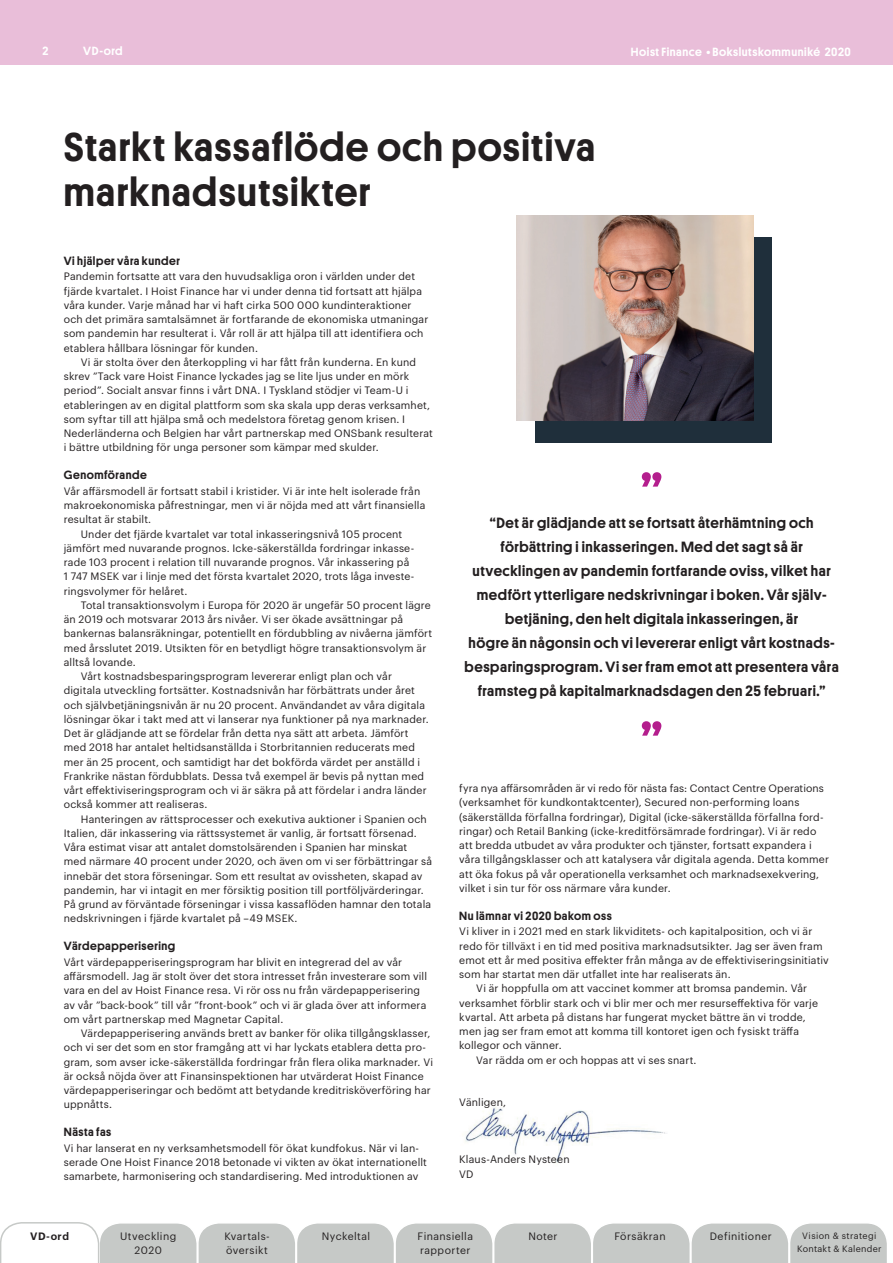
<style>
.page{position:relative;width:893px;height:1263px;background:#fff}
.page>*{position:absolute;margin:0;border:0;box-sizing:border-box;transform-origin:0 0}
.t1{font:500 54px "Platform";color:#b41e8d}
.t2{font:500 40.5px/45px "Platform";letter-spacing:.03em;color:#231f20}
.t3{font:500 15px/24px "Platform";letter-spacing:.035em;color:#231f20;text-align:center}
.t4{font:500 12px "Platform";letter-spacing:.045em;color:#231f20}
.t5{font:500 12px "Platform";letter-spacing:.045em;color:#fff}
.t6{font:10.5px/14.2px "Graphik";letter-spacing:.015em;color:#231f20}
.t7{font:10.5px/13.5px "Graphik";letter-spacing:.04em;color:#231f20}
.t8{font:10.5px "Graphik";letter-spacing:.035em;color:#231f20}
.t9{font:600 10.5px "Graphik";color:#231f20}
.t10{font:9px/13.5px "Graphik";letter-spacing:.035em;color:#231f20;text-align:center}
</style>
<div class="page">
<div style="left:0;top:0;width:893px;height:65px;background:#e9bed9"></div>
<svg style="left:0;top:1222px;width:887px;height:41px"></svg>
<div style="left:535px;top:237px;width:237px;height:205px;background:#1f2f3b"></div>
<img style="left:465px;top:1107px;width:200px;height:56px">
<img style="left:516px;top:215px;width:237px;height:206px">
<p class="t5" style="left:43px;top:42px;width:7px">2</p>
<p class="t5" style="left:83px;top:42px;width:41px">VD-ord</p>
<p class="t5" style="left:631px;top:43px;width:221px">Hoist Finance • Bokslutskommuniké 2020</p>
<h2 class="t2" style="left:64px;top:122px;width:533px">Starkt kassaflöde och positiva marknadsutsikter</h2>
<p class="t4" style="left:64px;top:252px;width:118px">Vi hjälper våra kunder</p>
<p class="t6" style="left:64px;top:268px;width:366px">Pandemin fortsatte att vara den huvudsakliga oron i världen under det fjärde kvartalet. I Hoist Finance har vi under denna tid fortsatt att hjälpa våra kunder. Varje månad har vi haft cirka 500 000 kundinteraktioner och det primära samtalsämnet är fortfarande de ekonomiska utmaningar som pandemin har resulterat i. Vår roll är att hjälpa till att identifiera och etablera hållbara lösningar för kunden.</p>
<p class="t6" style="left:64px;top:354px;width:371px;text-indent:17px">Vi är stolta över den återkoppling vi har fått från kunderna. En kund skrev ”Tack vare Hoist Finance lyckades jag se lite ljus under en mörk period”. Socialt ansvar finns i vårt DNA. I Tyskland stödjer vi Team-U i etableringen av en digital plattform som ska skala upp deras verksamhet, som syftar till att hjälpa små och medelstora företag genom krisen. I Nederländerna och Belgien har vårt partnerskap med ONSbank resulterat i bättre utbildning för unga personer som kämpar med skulder.</p>
<p class="t4" style="left:64px;top:466px;width:85px">Genomförande</p>
<p class="t6" style="left:64px;top:483px;width:358px">Vår affärsmodell är fortsatt stabil i kristider. Vi är inte helt isolerade från</p>
<p class="t6" style="left:64px;top:497px;width:363px">makroekonomiska påfrestningar, men vi är nöjda med att vårt finansiella</p>
<p class="t6" style="left:64px;top:511px;width:89px">resultat är stabilt.</p>
<p class="t6" style="left:81px;top:526px;width:323px">Under det fjärde kvartalet var total inkasseringsnivå 105 procent</p>
<p class="t6" style="left:64px;top:540px;width:352px">jämfört med nuvarande prognos. Icke-säkerställda fordringar inkasse-</p>
<p class="t6" style="left:64px;top:554px;width:347px">rade 103 procent i relation till nuvarande prognos. Vår inkassering på</p>
<p class="t6" style="left:64px;top:568px;width:352px">1 747 MSEK var i linje med det första kvartalet 2020, trots låga investe-</p>
<p class="t6" style="left:64px;top:583px;width:125px">ringsvolymer för helåret.</p>
<p class="t6" style="left:81px;top:597px;width:352px">Total transaktionsvolym i Europa för 2020 är ungefär 50 procent lägre</p>
<p class="t6" style="left:64px;top:611px;width:341px">än 2019 och motsvarar 2013 års nivåer. Vi ser ökade avsättningar på</p>
<p class="t6" style="left:64px;top:625px;width:370px">bankernas balansräkningar, potentiellt en fördubbling av nivåerna jämfört</p>
<p class="t6" style="left:64px;top:640px;width:364px">med årsslutet 2019. Utsikten för en betydligt högre transaktionsvolym är</p>
<p class="t6" style="left:64px;top:654px;width:74px">alltså lovande.</p>
<p class="t6" style="left:81px;top:668px;width:313px">Vårt kostnadsbesparingsprogram levererar enligt plan och vår</p>
<p class="t6" style="left:64px;top:682px;width:353px">digitala utveckling fortsätter. Kostnadsnivån har förbättrats under året</p>
<p class="t6" style="left:64px;top:697px;width:363px">och självbetjäningsnivån är nu 20 procent. Användandet av våra digitala</p>
<p class="t6" style="left:64px;top:711px;width:367px">lösningar ökar i takt med att vi lanserar nya funktioner på nya marknader.</p>
<p class="t6" style="left:64px;top:725px;width:346px">Det är glädjande att se fördelar från detta nya sätt att arbeta. Jämfört</p>
<p class="t6" style="left:64px;top:739px;width:353px">med 2018 har antalet heltidsanställda i Storbritannien reducerats med</p>
<p class="t6" style="left:64px;top:754px;width:358px">mer än 25 procent, och samtidigt har det bokförda värdet per anställd i</p>
<p class="t6" style="left:64px;top:768px;width:362px">Frankrike nästan fördubblats. Dessa två exempel är bevis på nyttan med</p>
<p class="t6" style="left:64px;top:782px;width:364px">vårt effektiviseringsprogram och vi är säkra på att fördelar i andra länder</p>
<p class="t6" style="left:64px;top:796px;width:145px">också kommer att realiseras.</p>
<p class="t6" style="left:81px;top:811px;width:348px">Hanteringen av rättsprocesser och exekutiva auktioner i Spanien och</p>
<p class="t6" style="left:64px;top:825px;width:354px">Italien, där inkassering via rättssystemet är vanlig, är fortsatt försenad.</p>
<p class="t6" style="left:64px;top:839px;width:345px">Våra estimat visar att antalet domstolsärenden i Spanien har minskat</p>
<p class="t6" style="left:64px;top:853px;width:370px">med närmare 40 procent under 2020, och även om vi ser förbättringar så</p>
<p class="t6" style="left:64px;top:868px;width:360px">innebär det stora förseningar. Som ett resultat av ovissheten, skapad av</p>
<p class="t6" style="left:64px;top:882px;width:361px">pandemin, har vi intagit en mer försiktig position till portföljvärderingar.</p>
<p class="t6" style="left:64px;top:896px;width:369px">På grund av förväntade förseningar i vissa kassaflöden hamnar den totala</p>
<p class="t6" style="left:64px;top:910px;width:235px">nedskrivningen i fjärde kvartalet på –49 MSEK.</p>
<p class="t4" style="left:64px;top:937px;width:113px">Värdepapperisering</p>
<p class="t6" style="left:64px;top:954px;width:365px">Vårt värdepapperiseringsprogram har blivit en integrerad del av vår affärsmodell. Jag är stolt över det stora intresset från investerare som vill vara en del av Hoist Finance resa. Vi rör oss nu från värdepapperisering av vår ”back-book” till vår ”front-book” och vi är glada över att informera om vårt partnerskap med Magnetar Capital.</p>
<p class="t6" style="left:64px;top:1025px;width:371px;text-indent:17px">Värdepapperisering används brett av banker för olika tillgångsklasser, och vi ser det som en stor framgång att vi har lyckats etablera detta pro&shy;gram, som avser icke-säkerställda fordringar från flera olika marknader. Vi är också nöjda över att Finansinspektionen har utvärderat Hoist Finance värdepapperiseringar och bedömt att betydande kreditrisköverföring har uppnåtts.</p>
<p class="t4" style="left:64px;top:1123px;width:49px">Nästa fas</p>
<p class="t6" style="left:64px;top:1140px;width:365px">Vi har lanserat en ny verksamhetsmodell för ökat kundfokus. När vi lan&shy;serade One Hoist Finance 2018 betonade vi vikten av ökat internationellt samarbete, harmonisering och standardisering. Med introduktionen av</p>
<h1 class="t1" style="left:641px;top:452px;width:23px">”</h1>
<p class="t3" style="left:465px;top:510px;width:376px">“Det är glädjande att se fortsatt återhämtning och förbättring i inkasseringen. Med det sagt så är utvecklingen av pandemin fortfarande oviss, vilket har medfört ytterligare nedskrivningar i boken. Vår själv&shy;betjäning, den helt digitala inkasseringen, är<br>högre än någonsin och vi levererar enligt vårt kostnads&shy;besparingsprogram. Vi ser fram emot att presentera våra framsteg på kapitalmarknadsdagen den 25 februari.”</p>
<h1 class="t1" style="left:641px;top:701px;width:23px">”</h1>
<p class="t6" style="left:459px;top:780px;width:371px">fyra nya affärsområden är vi redo för nästa fas: Contact Centre Operations (verksamhet för kundkontaktcenter), Secured non-performing loans (säkerställda förfallna fordringar), Digital (icke-säkerställda förfallna ford&shy;ringar) och Retail Banking (icke-kreditförsämrade fordringar). Vi är redo att bredda utbudet av våra produkter och tjänster, fortsatt expandera i våra tillgångsklasser och att katalysera vår digitala agenda. Detta kommer att öka fokus på vår operationella verksamhet och marknadsexekvering, vilket i sin tur för oss närmare våra kunder.</p>
<p class="t4" style="left:459px;top:907px;width:154px">Nu lämnar vi 2020 bakom oss</p>
<p class="t6" style="left:459px;top:923px;width:355px">Vi kliver in i 2021 med en stark likviditets- och kapitalposition, och vi är</p>
<p class="t6" style="left:459px;top:938px;width:365px">redo för tillväxt i en tid med positiva marknadsutsikter. Jag ser även fram</p>
<p class="t6" style="left:459px;top:952px;width:371px">emot ett år med positiva effekter från många av de effektiviseringsinitiativ</p>
<p class="t6" style="left:459px;top:966px;width:273px">som har startat men där utfallet inte har realiserats än.</p>
<p class="t6" style="left:476px;top:980px;width:332px">Vi är hoppfulla om att vaccinet kommer att bromsa pandemin. Vår</p>
<p class="t6" style="left:459px;top:995px;width:360px">verksamhet förblir stark och vi blir mer och mer resurseffektiva för varje</p>
<p class="t6" style="left:459px;top:1009px;width:348px">kvartal. Att arbeta på distans har fungerat mycket bättre än vi trodde,</p>
<p class="t6" style="left:459px;top:1023px;width:341px">men jag ser fram emot att komma till kontoret igen och fysiskt träffa</p>
<p class="t6" style="left:459px;top:1037px;width:104px">kollegor och vänner.</p>
<p class="t6" style="left:476px;top:1052px;width:222px">Var rädda om er och hoppas att vi ses snart.</p>
<p class="t6" style="left:459px;top:1094px;width:48px">Vänligen,</p>
<p class="t6" style="left:459px;top:1151px;width:112px">Klaus-Anders Nysteen<br>VD</p>
<p class="t9" style="left:30px;top:1228px;width:40px">VD-ord</p>
<p class="t8" style="left:224px;top:1228px;width:47px">Kvartals-</p>
<p class="t6" style="left:528px;top:1228px;width:31px">Noter</p>
<p class="t7" style="left:614px;top:1228px;width:53px">Försäkran</p>
<p class="t7" style="left:710px;top:1228px;width:64px">Definitioner</p>
<p class="t7" style="left:226px;top:1242px;width:43px">översikt</p>
<p class="t7" style="left:120px;top:1228px;width:58px">Utveckling</p>
<p class="t7" style="left:322px;top:1228px;width:50px">Nyckeltal</p>
<p class="t6" style="left:135px;top:1242px;width:29px">2020</p>
<p class="t7" style="left:418px;top:1228px;width:57px">Finansiella rapporter</p>
<p class="t10" style="left:797px;top:1228px;width:86px">Vision &amp; strategi<br>Kontakt &amp; Kalender</p>
</div>
